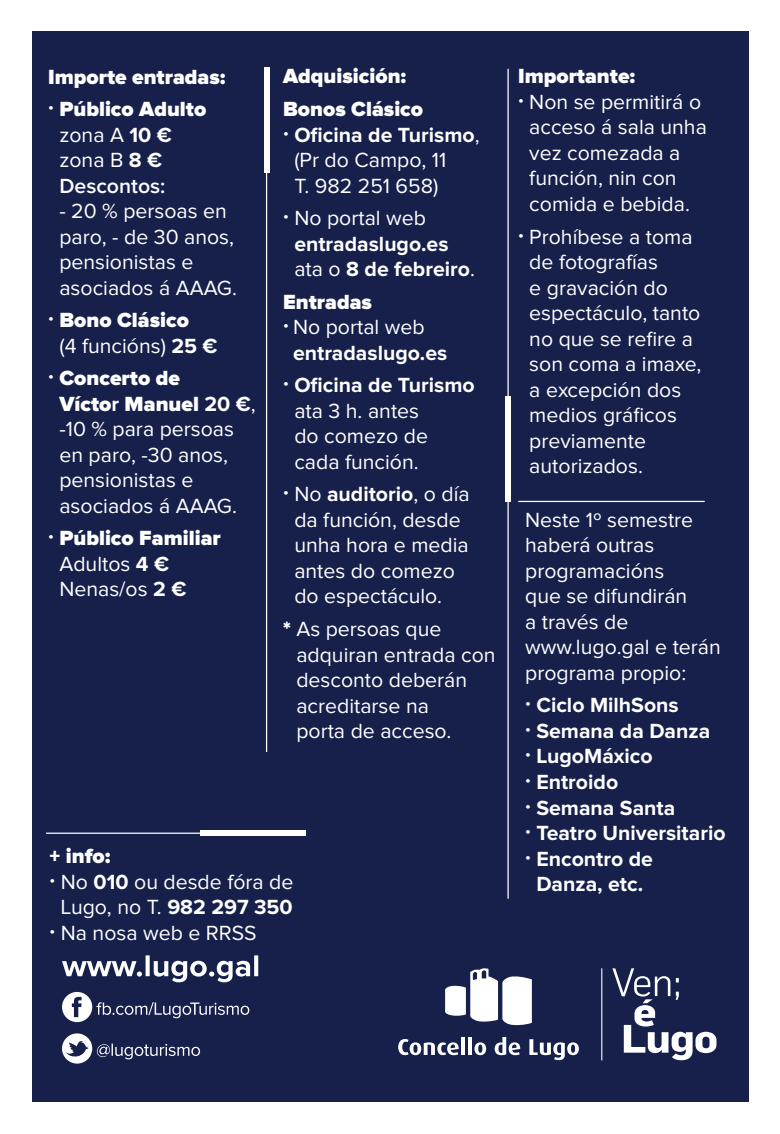
<style>
.page{position:relative;width:780px;height:1134px;background:#fff}
.page>*{position:absolute;margin:0;border:0;box-sizing:border-box;transform-origin:0 0}
.t1{font:21.25px/25.5px "Proxima Nova";color:#fff}
.t2{font:700 21.25px/25.5px "Proxima Nova";color:#fff}
.t3{font:900 21.25px/25.5px "Proxima Nova";color:#fff}
.s1{font-family:"Futura ICG Demi";font-weight:400}
.s2{font-weight:700}
.s3{font-weight:600}
.s4{font-weight:400}
.s5{font-family:"Futura ICG Demi"}
.s6{font-weight:900}
</style>
<div class="page">
<div style="left:32px;top:32px;width:716px;height:1070px;background:#16204b"></div>
<hr style="left:601px;top:968px;width:1px;height:92px;background:#fff">
<svg style="left:612px;top:968px;width:104px;height:92px"></svg>
<svg style="left:398px;top:1039px;width:61px;height:16px"></svg>
<hr style="left:461px;top:1037px;width:4px;height:18px;background:#fff">
<hr style="left:468px;top:1037px;width:4px;height:18px;background:#fff">
<svg style="left:474px;top:1042px;width:12px;height:13px"></svg>
<svg style="left:494px;top:1037px;width:26px;height:18px"></svg>
<svg style="left:529px;top:1039px;width:50px;height:21px"></svg>
<svg style="left:445px;top:968px;width:87px;height:57px"></svg>
<hr style="left:266px;top:69px;width:1px;height:683px;background:#fff">
<hr style="left:507px;top:69px;width:1px;height:830px;background:#fff">
<hr style="left:518px;top:501px;width:186px;height:1px;background:#fff">
<div style="left:264px;top:67px;width:5px;height:105px;background:#fff"></div>
<div style="left:505px;top:396px;width:6px;height:106px;background:#fff"></div>
<svg style="left:62px;top:955px;width:196px;height:27px"></svg>
<svg style="left:62px;top:1033px;width:138px;height:30px"></svg>
<svg style="left:62px;top:992px;width:187px;height:30px"></svg>
<hr style="left:46px;top:832px;width:246px;height:2px;background:#fff">
<div style="left:200px;top:830px;width:106px;height:6px;background:#fff"></div>
<p class="t3" style="left:48px;top:61px;width:179px;line-height:32.5px">Importe entradas: <span class="s1">·</span> Público Adulto</p>
<p class="t1" style="left:59px;top:123px;width:114px">zona A <span class="s2">10 € </span>zona B <span class="s2">8 €<br></span><span class="s3">Descontos:</span></p>
<p class="t1" style="left:59px;top:199px;width:176px">- 20 % persoas en paro, - de 30 anos, pensionistas e asociados á AAAG</p>
<p class="t1" style="left:232px;top:276px;width:6px">.</p>
<p class="t3" style="left:59px;top:308px;width:160px;text-indent:-11px"><span class="s1">·</span> Bono Clásico<br><span class="s4">(4 funcións)</span> <span class="s2">25 €</span></p>
<p class="t1" style="left:59px;top:366px;width:198px;text-indent:-11px"><span class="s5">·</span> <span class="s6">Concerto de<br>Vícto</span><span class="s2">r</span> <span class="s6">Manuel</span> <span class="s2">20 €</span>, -10 % para persoas en paro, -30 anos, pensionistas e asociados á AAAG</p>
<p class="t1" style="left:232px;top:494px;width:6px">.</p>
<p class="t3" style="left:59px;top:526px;width:163px;text-indent:-11px"><span class="s1">·</span> Público Familiar<br><span class="s4">Adultos</span> <span class="s2">4 €<br></span><span class="s4">Nenas/os</span> <span class="s2">2 €</span></p>
<p class="t3" style="left:283px;top:61px;width:141px;line-height:32.5px">Adquisición:<br>Bonos Clásico</p>
<p class="t1" style="left:294px;top:123px;width:187px;text-indent:-11px"><span class="s5">·</span> <span class="s2">Oficina de Turismo</span>, (Pr do Campo, 11<br>T. 982 251 658)</p>
<p class="t2" style="left:294px;top:206px;width:182px;text-indent:-11px"><span class="s1">·</span> <span class="s4">No portal web </span>entradaslugo.es <span class="s4">ata o</span> 8 de febreiro<span class="s4">.</span></p>
<p class="t3" style="left:283px;top:290px;width:90px">Entradas</p>
<p class="t1" style="left:283px;top:315px;width:143px"><span class="s5">·</span> No portal web</p>
<p class="t2" style="left:293px;top:341px;width:156px">entradaslugo.es</p>
<p class="t1" style="left:294px;top:373px;width:182px;text-indent:-11px"><span class="s5">·</span> <span class="s2">Oficina de Turismo </span>ata 3 h. antes<br>do comezo de cada función.</p>
<p class="t1" style="left:294px;top:482px;width:177px;text-indent:-11px"><span class="s5">·</span> No <span class="s2">auditorio</span>, o día da función, desde unha hora e media antes do comezo do espectáculo.</p>
<p class="t1" style="left:296px;top:617px;width:201px;text-indent:-13px"><span class="s6">*</span> As persoas que adquiran entrada con desconto deberán acreditarse na<br>porta de acceso.</p>
<p class="t3" style="left:50px;top:844px;width:62px">+ info:</p>
<p class="t1" style="left:50px;top:870px;width:245px"><span class="s5">·</span> No <span class="s2">010</span> ou desde fóra de</p>
<p class="t1" style="left:61px;top:895px;width:233px">Lugo, no T. <span class="s2">982 297 350</span></p>
<p class="t1" style="left:50px;top:921px;width:208px"><span class="s5">·</span> Na nosa web e RRSS</p>
<p class="t3" style="left:518px;top:64px;width:119px">Importante:</p>
<p class="t1" style="left:518px;top:90px;width:184px"><span class="s5">·</span> Non se permitirá o</p>
<p class="t1" style="left:529px;top:115px;width:179px">acceso á sala unha</p>
<p class="t1" style="left:529px;top:141px;width:153px">vez comezada a</p>
<p class="t1" style="left:529px;top:166px;width:149px">función, nin con</p>
<p class="t1" style="left:529px;top:192px;width:162px">comida e bebida.</p>
<p class="t1" style="left:529px;top:225px;width:174px;text-indent:-11px"><span class="s5">·</span> Prohíbese a toma de fotografías<br>e gravación do espectáculo, tanto no que se refire a son coma a imaxe, a excepción dos medios gráficos previamente autorizados.</p>
<p class="t1" style="left:525px;top:508px;width:197px">Neste 1º semestre haberá outras programacións<br>que se difundirán<br>a través de www.lugo.gal e terán programa propio:</p>
<p class="t2" style="left:525px;top:693px;width:155px"><span class="s1">·</span> Ciclo MilhSons</p>
<p class="t2" style="left:525px;top:719px;width:186px"><span class="s1">·</span> Semana da Danza</p>
<p class="t2" style="left:525px;top:744px;width:129px"><span class="s1">·</span> LugoMáxico</p>
<p class="t2" style="left:525px;top:770px;width:94px"><span class="s1">·</span> Entroido</p>
<p class="t2" style="left:525px;top:795px;width:151px"><span class="s1">·</span> Semana Santa</p>
<p class="t2" style="left:525px;top:821px;width:202px"><span class="s1">·</span> Teatro Universitario</p>
<p class="t2" style="left:525px;top:846px;width:129px"><span class="s1">·</span> Encontro de</p>
<p class="t2" style="left:536px;top:872px;width:108px">Danza, etc.</p>
</div>
